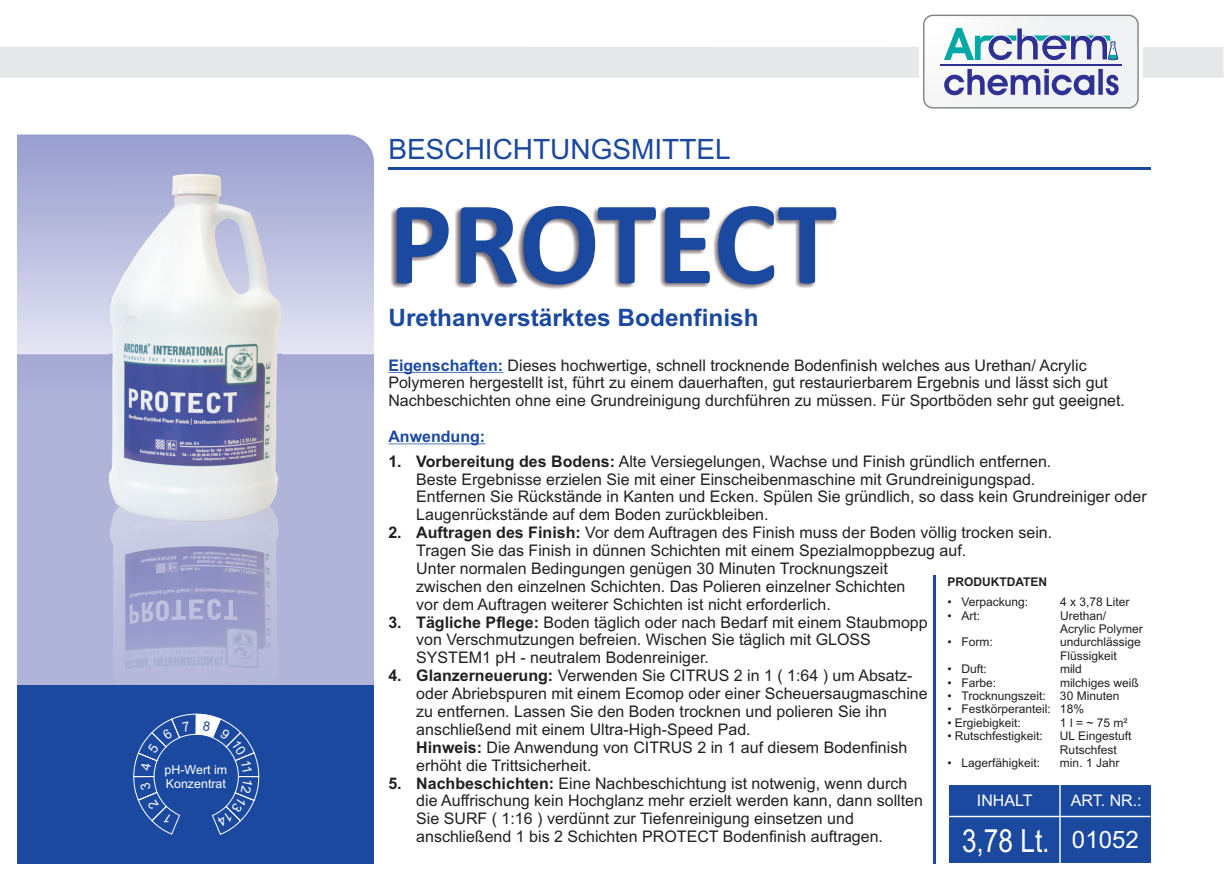
<style>
.page{position:relative;width:1225px;height:879px;background:#fff}
.page>*{position:absolute;margin:0;border:0;box-sizing:border-box;transform-origin:0 0}
.t1{font:700 120px "Calibri";letter-spacing:-.005em;color:#1a499f}
.t2{font:32px "Arial Narrow";color:#fff}
.t3{font:28px "Arial";color:#1a499f}
.t4{font:700 24px "Arial";color:#1a499f}
.t5{font:16px/17.8px "Arial";color:#231f20}
.t6{font:16px "Arial";color:#fff}
.t7{font:700 16px "Arial";color:#1a499f}
.t8{font:12.4px/13.8px "Arial";color:#fff}
.t9{font:12px/13.4px "Arial";color:#231f20}
.t10{font:700 12px "Arial";color:#231f20}
.s1{font-weight:700;color:#1a499f}
.s2{font-weight:700}
.s3{font-family:"Arial";font-size:24px}
</style>
<div class="page">
<div style="left:0;top:47px;width:1223px;height:31px;background:#e6e7e9"></div>
<svg style="left:919px;top:14px;width:224px;height:95px"></svg>
<img style="left:391px;top:206px;width:445px;height:83px">
<hr style="left:388px;top:372px;width:115px;height:1px;background:#1a499f">
<hr style="left:388px;top:443px;width:97px;height:1px;background:#1a499f">
<div style="left:949px;top:785px;width:111px;height:31px;background:#1a499f"></div>
<div style="left:1060px;top:785px;width:90px;height:31px;background:#1a499f"></div>
<div style="left:949px;top:816px;width:110px;height:47px;background:#1a499f"></div>
<div style="left:1059px;top:816px;width:91px;height:47px;background:#1a499f"></div>
<hr style="left:949px;top:816px;width:201px;height:1px;background:#fff">
<hr style="left:1059px;top:785px;width:1px;height:78px;background:#fff">
<hr style="left:933px;top:575px;width:3px;height:288px;background:#1a499f">
<div style="left:17px;top:354px;width:357px;height:331px;background:#b0b4d9"></div>
<img style="left:111px;top:490px;width:171px;height:195px">
<img style="left:110px;top:175px;width:171px;height:347px">
<div style="left:17px;top:685px;width:357px;height:178px;background:#1a499f"></div>
<hr style="left:388px;top:167px;width:762px;height:3px;background:#1a499f">
<svg style="left:133px;top:713px;width:127px;height:122px"></svg>
<p class="t8" style="left:165px;top:764px;width:64px">pH-Wert im<br>Konzentrat</p>
<h3 class="t3" style="left:388px;top:138px;width:344px">BESCHICHTUNGSMITTEL</h3>
<h1 class="t1" style="left:388px;top:193px;width:450px">PROTECT</h1>
<h3 class="t4" style="left:388px;top:309px;width:372px">Urethanverstärktes Bodenfinish</h3>
<p class="t5" style="left:388px;top:357px;width:700px"><span class="s1">Eigenschaften:</span> Dieses hochwertige, schnell trocknende Bodenfinish welches aus Urethan/ Acrylic</p>
<p class="t5" style="left:388px;top:375px;width:738px">Polymeren hergestellt ist, führt zu einem dauerhaften, gut restaurierbarem Ergebnis und lässt sich gut<br>Nachbeschichten ohne eine Grundreinigung durchführen zu müssen. Für Sportböden sehr gut geeignet.</p>
<p class="t7" style="left:388px;top:430px;width:98px">Anwendung:</p>
<p class="t5" style="left:416px;top:454px;width:732px;text-indent:-28px"><span class="s2">1. Vorbereitung des Bodens:</span> Alte Versiegelungen, Wachse und Finish gründlich entfernen.<br>Beste Ergebnisse erzielen Sie mit einer Einscheibenmaschine mit Grundreinigungspad.<br>Entfernen Sie Rückstände in Kanten und Ecken. Spülen Sie gründlich, so dass kein Grundreiniger oder Laugenrückstände auf dem Boden zurückbleiben.</p>
<p class="t5" style="left:416px;top:525px;width:637px;text-indent:-28px"><span class="s2">2. Auftragen des Finish:</span> Vor dem Auftragen des Finish muss der Boden völlig trocken sein.<br>Tragen Sie das Finish in dünnen Schichten mit einem Spezialmoppbezug auf.<br>Unter normalen Bedingungen genügen 30 Minuten Trocknungszeit<br>zwischen den einzelnen Schichten. Das Polieren einzelner Schichten<br>vor dem Auftragen weiterer Schichten ist nicht erforderlich.</p>
<p class="t5" style="left:416px;top:614px;width:513px;text-indent:-28px"><span class="s2">3. Tägliche Pflege:</span> Boden täglich oder nach Bedarf mit einem Staubmopp von Verschmutzungen befreien. Wischen Sie täglich mit GLOSS<br>SYSTEM1 pH - neutralem Bodenreiniger.</p>
<p class="t5" style="left:416px;top:668px;width:513px;text-indent:-28px"><span class="s2">4. Glanzerneuerung:</span> Verwenden Sie CITRUS 2 in 1 ( 1:64 ) um Absatz&shy;oder Abriebspuren mit einem Ecomop oder einer Scheuersaugmaschine zu entfernen. Lassen Sie den Boden trocknen und polieren Sie ihn anschließend mit einem Ultra-High-Speed Pad.<br><span class="s2">Hinweis:</span> Die Anwendung von CITRUS 2 in 1 auf diesem Bodenfinish erhöht die Trittsicherheit.</p>
<p class="t5" style="left:416px;top:775px;width:508px;text-indent:-28px"><span class="s2">5. Nachbeschichten:</span> Eine Nachbeschichtung ist notwenig, wenn durch die Auffrischung kein Hochglanz mehr erzielt werden kann, dann sollten Sie SURF ( 1:16 ) verdünnt zur Tiefenreinigung einsetzen und anschließend 1 bis 2 Schichten PROTECT Bodenfinish auftragen.</p>
<p class="t10" style="left:947px;top:577px;width:101px">PRODUKTDATEN</p>
<p class="t9" style="left:947px;top:596px;width:82px">• Verpackung:</p>
<p class="t9" style="left:1060px;top:596px;width:71px">4 x 3,78 Liter</p>
<p class="t9" style="left:947px;top:610px;width:34px">• Art:</p>
<p class="t9" style="left:1060px;top:610px;width:84px">Urethan/<br>Acrylic Polymer</p>
<p class="t9" style="left:947px;top:636px;width:47px">• Form:</p>
<p class="t9" style="left:1060px;top:636px;width:82px">undurchlässige<br>Flüssigkeit</p>
<p class="t9" style="left:947px;top:663px;width:41px">• Duft:</p>
<p class="t9" style="left:1060px;top:663px;width:23px">mild</p>
<p class="t9" style="left:947px;top:677px;width:50px">• Farbe:</p>
<p class="t9" style="left:1060px;top:677px;width:80px">milchiges weiß</p>
<p class="t9" style="left:947px;top:690px;width:173px">• Trocknungszeit: 30 Minuten</p>
<p class="t9" style="left:947px;top:703px;width:138px">• Festkörperanteil: 18%</p>
<p class="t9" style="left:947px;top:717px;width:75px">• Ergiebigkeit:</p>
<p class="t9" style="left:1060px;top:717px;width:69px">1 l = ~ 75 m²</p>
<p class="t9" style="left:947px;top:730px;width:97px">• Rutschfestigkeit:</p>
<p class="t9" style="left:1060px;top:730px;width:73px">UL Eingestuft<br>Rutschfest</p>
<p class="t9" style="left:947px;top:757px;width:94px">• Lagerfähigkeit:</p>
<p class="t9" style="left:1060px;top:757px;width:61px">min. 1 Jahr</p>
<p class="t6" style="left:977px;top:795px;width:57px">INHALT</p>
<p class="t6" style="left:1070px;top:795px;width:72px">ART. NR.:</p>
<h2 class="t2" style="left:962px;top:828px;width:178px">3,78 Lt. <span class="s3">01052</span></h2>
</div>
